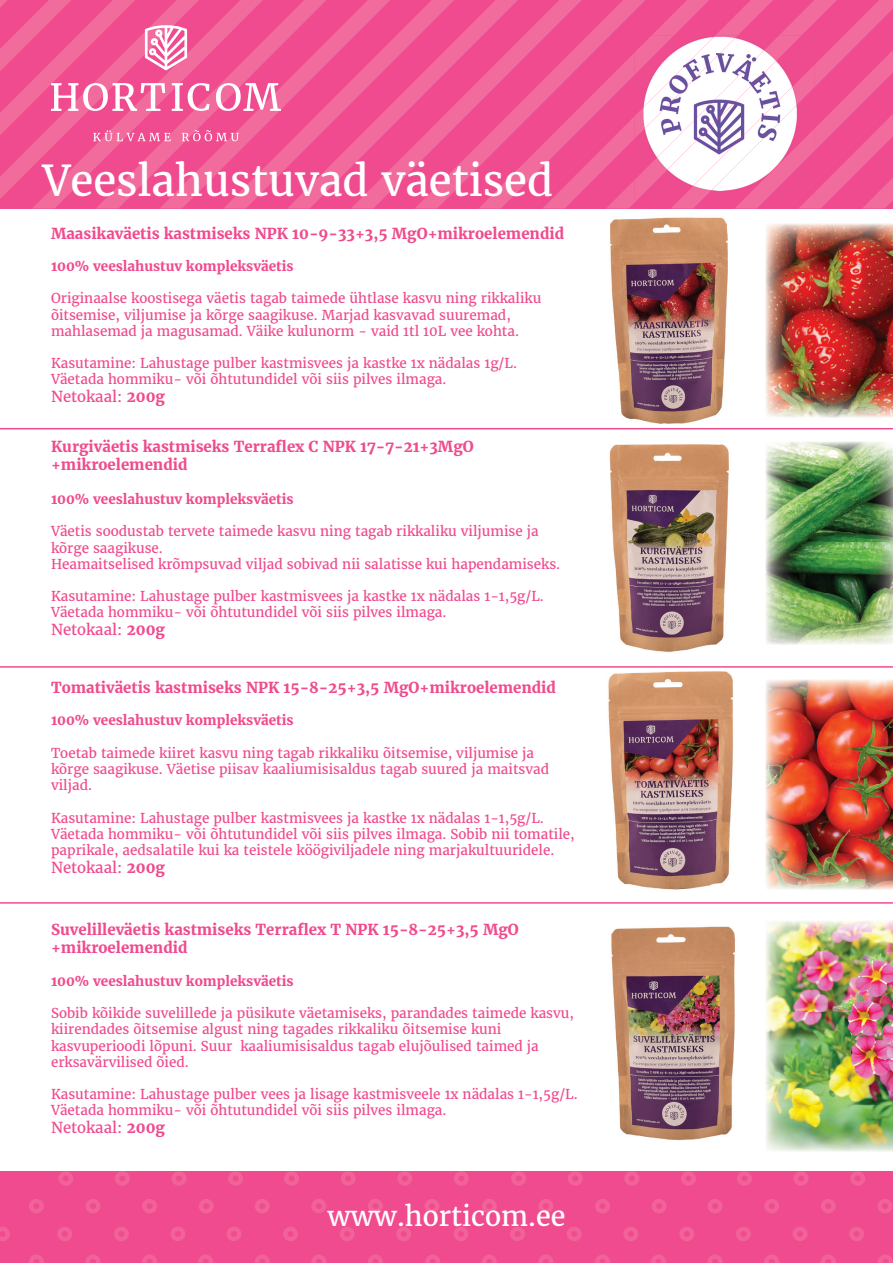
<style>
.page{position:relative;width:893px;height:1263px;background:#fff}
.page>*{position:absolute;margin:0;border:0;box-sizing:border-box;transform-origin:0 0}
.t1{font:42px "Merriweather";color:#fff}
.t2{font:27px "Merriweather";color:#fff}
.t3{font:700 15px/18px "Merriweather";color:#ef4b8e}
.t4{font:15px "Merriweather";color:#ef4b8e}
.t5{font:13.5px/16.2px "Merriweather";color:#ef4b8e}
.t6{font:700 13.5px "Merriweather";color:#ef4b8e}
.s1{font-weight:700}
</style>
<div class="page">
<svg style="left:0;top:0;width:893px;height:209px;background:#ef5693"></svg>
<svg style="left:0;top:1171px;width:893px;height:92px;background:#ef4d8e"></svg>
<img style="left:609px;top:444px;width:120px;height:208px">
<img style="left:608px;top:671px;width:125px;height:219px">
<img style="left:610px;top:217px;width:118px;height:207px">
<img style="left:611px;top:926px;width:124px;height:215px">
<hr style="left:0;top:428px;width:893px;height:1px;background:#ef4b8e">
<hr style="left:0;top:666px;width:893px;height:2px;background:#ef4b8e">
<hr style="left:0;top:902px;width:893px;height:2px;background:#ef4b8e">
<img style="left:765px;top:224px;width:128px;height:194px">
<img style="left:765px;top:679px;width:128px;height:210px">
<img style="left:765px;top:921px;width:128px;height:231px">
<img style="left:635px;top:36px;width:180px;height:164px">
<img style="left:765px;top:442px;width:128px;height:202px">
<svg style="left:93px;top:130px;width:78px;height:11px"></svg>
<svg style="left:182px;top:130px;width:57px;height:11px"></svg>
<svg style="left:51px;top:83px;width:114px;height:28px"></svg>
<svg style="left:172px;top:83px;width:38px;height:28px"></svg>
<svg style="left:216px;top:83px;width:65px;height:28px"></svg>
<svg style="left:145px;top:25px;width:42px;height:46px"></svg>
<h1 class="t1" style="left:43px;top:155px;width:512px">Veeslahustuvad väetised</h1>
<p class="t3" style="left:51px;top:224px;width:515px">Maasikaväetis kastmiseks NPK 10-9-33+3,5 MgO+mikroelemendid</p>
<p class="t6" style="left:51px;top:258px;width:244px">100% veeslahustuv kompleksväetis</p>
<p class="t5" style="left:51px;top:291px;width:492px">Originaalse koostisega väetis tagab taimede ühtlase kasvu ning rikkaliku õitsemise, viljumise ja kõrge saagikuse. Marjad kasvavad suuremad, mahlasemad ja magusamad. Väike kulunorm - vaid 1tl 10L vee kohta.</p>
<p class="t5" style="left:51px;top:355px;width:467px">Kasutamine: Lahustage pulber kastmisvees ja kastke 1x nädalas 1g/L.<br>Väetada hommiku- või õhtutundidel või siis pilves ilmaga.</p>
<p class="t4" style="left:51px;top:388px;width:116px">Netokaal: <span class="s1">200g</span></p>
<p class="t3" style="left:51px;top:437px;width:424px">Kurgiväetis kastmiseks Terraflex C NPK 17-7-21+3MgO +mikroelemendid</p>
<p class="t6" style="left:51px;top:491px;width:244px">100% veeslahustuv kompleksväetis</p>
<p class="t5" style="left:51px;top:523px;width:511px">Väetis soodustab tervete taimede kasvu ning tagab rikkaliku viljumise ja kõrge saagikuse.<br>Heamaitselised krõmpsuvad viljad sobivad nii salatisse kui hapendamiseks.</p>
<p class="t5" style="left:51px;top:588px;width:494px">Kasutamine: Lahustage pulber kastmisvees ja kastke 1x nädalas 1-1,5g/L.<br>Väetada hommiku- või õhtutundidel või siis pilves ilmaga.</p>
<p class="t4" style="left:51px;top:621px;width:116px">Netokaal: <span class="s1">200g</span></p>
<p class="t3" style="left:51px;top:679px;width:506px">Tomativäetis kastmiseks NPK 15-8-25+3,5 MgO+mikroelemendid</p>
<p class="t6" style="left:51px;top:712px;width:244px">100% veeslahustuv kompleksväetis</p>
<p class="t5" style="left:51px;top:745px;width:499px">Toetab taimede kiiret kasvu ning tagab rikkaliku õitsemise, viljumise ja kõrge saagikuse. Väetise piisav kaaliumisisaldus tagab suured ja maitsvad viljad.</p>
<p class="t5" style="left:51px;top:810px;width:525px">Kasutamine: Lahustage pulber kastmisvees ja kastke 1x nädalas 1-1,5g/L.<br>Väetada hommiku- või õhtutundidel või siis pilves ilmaga. Sobib nii tomatile, paprikale, aedsalatile kui ka teistele köögiviljadele ning marjakultuuridele.</p>
<p class="t4" style="left:51px;top:858px;width:116px">Netokaal: <span class="s1">200g</span></p>
<p class="t3" style="left:51px;top:921px;width:469px">Suvelilleväetis kastmiseks Terraflex T NPK 15-8-25+3,5 MgO +mikroelemendid</p>
<p class="t6" style="left:51px;top:972px;width:244px">100% veeslahustuv kompleksväetis</p>
<p class="t5" style="left:51px;top:1005px;width:524px">Sobib kõikide suvelillede ja püsikute väetamiseks, parandades taimede kasvu, kiirendades õitsemise algust ning tagades rikkaliku õitsemise kuni kasvuperioodi lõpuni. Suur kaaliumisisaldus tagab elujõulised taimed ja erksavärvilised õied.</p>
<p class="t5" style="left:51px;top:1086px;width:528px">Kasutamine: Lahustage pulber vees ja lisage kastmisveele 1x nädalas 1-1,5g/L.<br>Väetada hommiku- või õhtutundidel või siis pilves ilmaga.</p>
<p class="t4" style="left:51px;top:1119px;width:116px">Netokaal: <span class="s1">200g</span></p>
<h2 class="t2" style="left:327px;top:1199px;width:239px">www.horticom.ee</h2>
</div>
